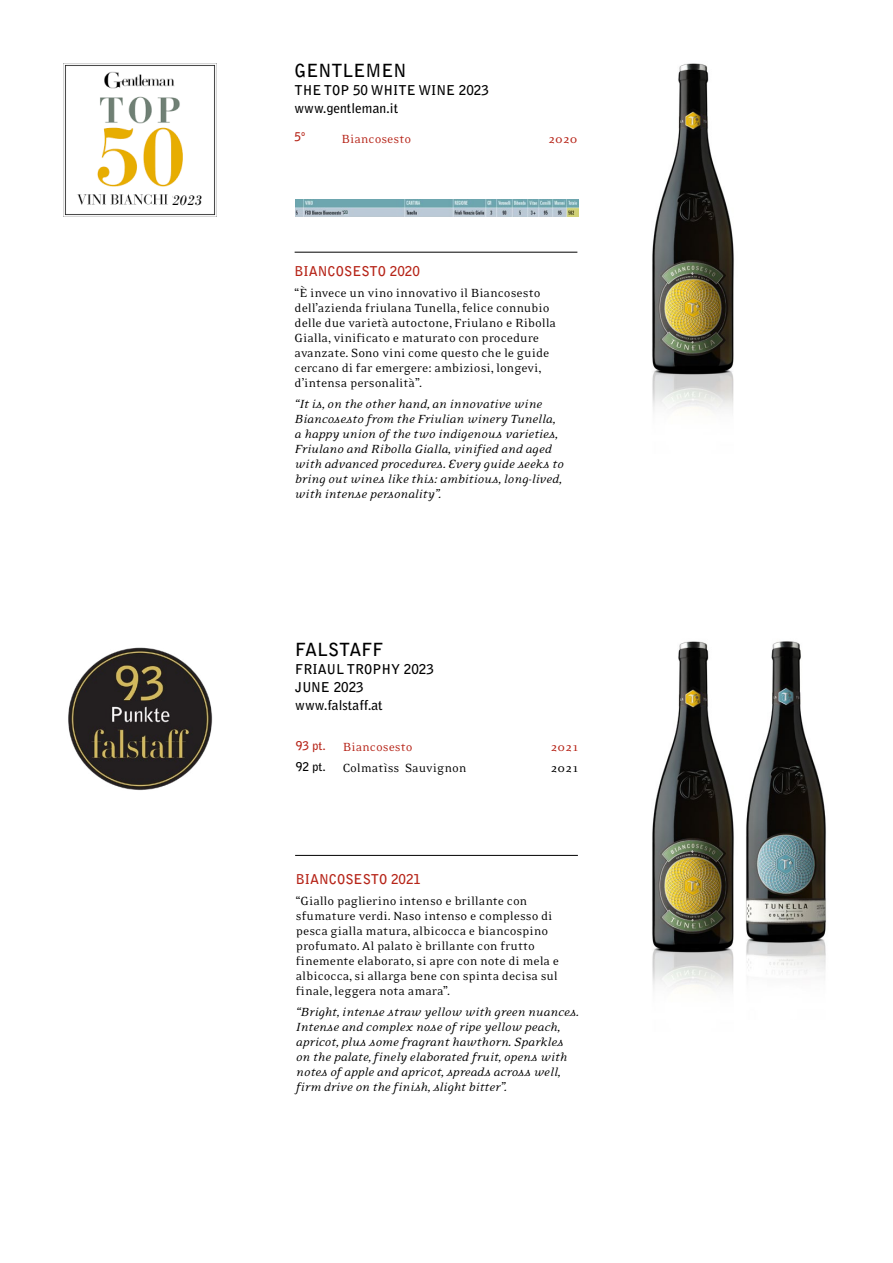
<style>
.page{position:relative;width:893px;height:1263px;background:#fff}
.page>*{position:absolute;margin:0;border:0;box-sizing:border-box;transform-origin:0 0}
.t1{font:700 18px "Bell Gothic Std";color:#000}
.t2{font:italic 15px "Bodoni MT Std";color:#000}
.t3{font:13.5px/15px "Eidetic Serif";color:#000}
.t4{font:italic 13.5px/15px "Eidetic Serif";letter-spacing:-.01em;color:#000}
.t5{font:700 13.5px/18px "Bell Gothic Std";color:#000}
.t6{font:13.5px "Eidetic Serif";color:#b62418}
.t7{font:700 13.5px "Bell Gothic Std";color:#b62418}
.t8{font:700 12px "Bell Gothic Std";color:#b62418}
.t9{font:700 12px "Bell Gothic Std";color:#000}
.t10{font:4.8px "Arial Narrow";color:#06241a}
</style>
<div class="page">
<img style="left:652px;top:63px;width:82px;height:349px">
<hr style="left:295px;top:252px;width:282px;height:1px;background:#000">
<img style="left:64px;top:64px;width:153px;height:153px">
<img style="left:68px;top:647px;width:145px;height:144px">
<img style="left:652px;top:641px;width:82px;height:349px">
<img style="left:746px;top:641px;width:80px;height:337px">
<hr style="left:295px;top:855px;width:283px;height:1px;background:#000">
<img style="left:295px;top:200px;width:283px;height:17px">
<div style="left:173px;top:195px;width:36px;height:13px;background:#fff"></div>
<hr style="left:173px;top:191px;width:36px;height:4px;background:#fff">
<svg style="left:344px;top:210px;width:4px;height:5px"></svg>
<p class="t2" style="left:173px;top:191px;width:31px">2023</p>
<h1 class="t1" style="left:295px;top:60px;width:114px">GENTLEMEN</h1>
<p class="t5" style="left:295px;top:81px;width:196px">THE TOP 50 WHITE WINE 2023 www.gentleman.it</p>
<p class="t8" style="left:295px;top:130px;width:12px">5º</p>
<p class="t6" style="left:341px;top:132px;width:71px">Biancosesto</p>
<p class="t6" style="left:548px;top:132px;width:31px">2020</p>
<p class="t10" style="left:344px;top:209px;width:6px">20</p>
<p class="t7" style="left:295px;top:263px;width:127px">BIANCOSESTO 2020</p>
<p class="t3" style="left:295px;top:285px;width:263px">“È invece un vino innovativo il Biancosesto dell’azienda friulana Tunella, felice connubio delle due varietà autoctone, Friulano e Ribolla Gialla, vinificato e maturato con procedure avanzate. Sono vini come questo che le guide cercano di far emergere: ambiziosi, longevi, d’intensa personalità”.</p>
<p class="t4" style="left:295px;top:397px;width:271px">“It is, on the other hand, an innovative wine Biancosesto from the Friulian winery Tunella, a happy union of the two indigenous varieties, Friulano and Ribolla Gialla, vinified and aged with advanced procedures. Every guide seeks to bring out wines like this: ambitious, long-lived, with intense personality”.</p>
<h1 class="t1" style="left:295px;top:638px;width:90px">FALSTAFF</h1>
<p class="t5" style="left:295px;top:660px;width:140px">FRIAUL TROPHY 2023<br>JUNE 2023 www.falstaff.at</p>
<p class="t8" style="left:296px;top:738px;width:31px">93 pt.</p>
<p class="t9" style="left:296px;top:759px;width:31px">92 pt.</p>
<p class="t6" style="left:343px;top:740px;width:71px">Biancosesto</p>
<p class="t3" style="left:343px;top:761px;width:125px">Colmatìss Sauvignon</p>
<p class="t6" style="left:551px;top:740px;width:29px">2021</p>
<p class="t3" style="left:551px;top:761px;width:29px">2021</p>
<p class="t7" style="left:296px;top:871px;width:127px">BIANCOSESTO 2021</p>
<p class="t3" style="left:296px;top:893px;width:265px">“Giallo paglierino intenso e brillante con sfumature verdi. Naso intenso e complesso di pesca gialla matura, albicocca e biancospino profumato. Al palato è brillante con frutto finemente elaborato, si apre con note di mela e albicocca, si allarga bene con spinta decisa sul finale, leggera nota amara”.</p>
<p class="t4" style="left:296px;top:1005px;width:285px">“Bright, intense straw yellow with green nuances.<br>Intense and complex nose of ripe yellow peach, apricot, plus some fragrant hawthorn. Sparkles on the palate, finely elaborated fruit, opens with notes of apple and apricot, spreads across well, firm drive on the finish, slight bitter”.</p>
</div>
